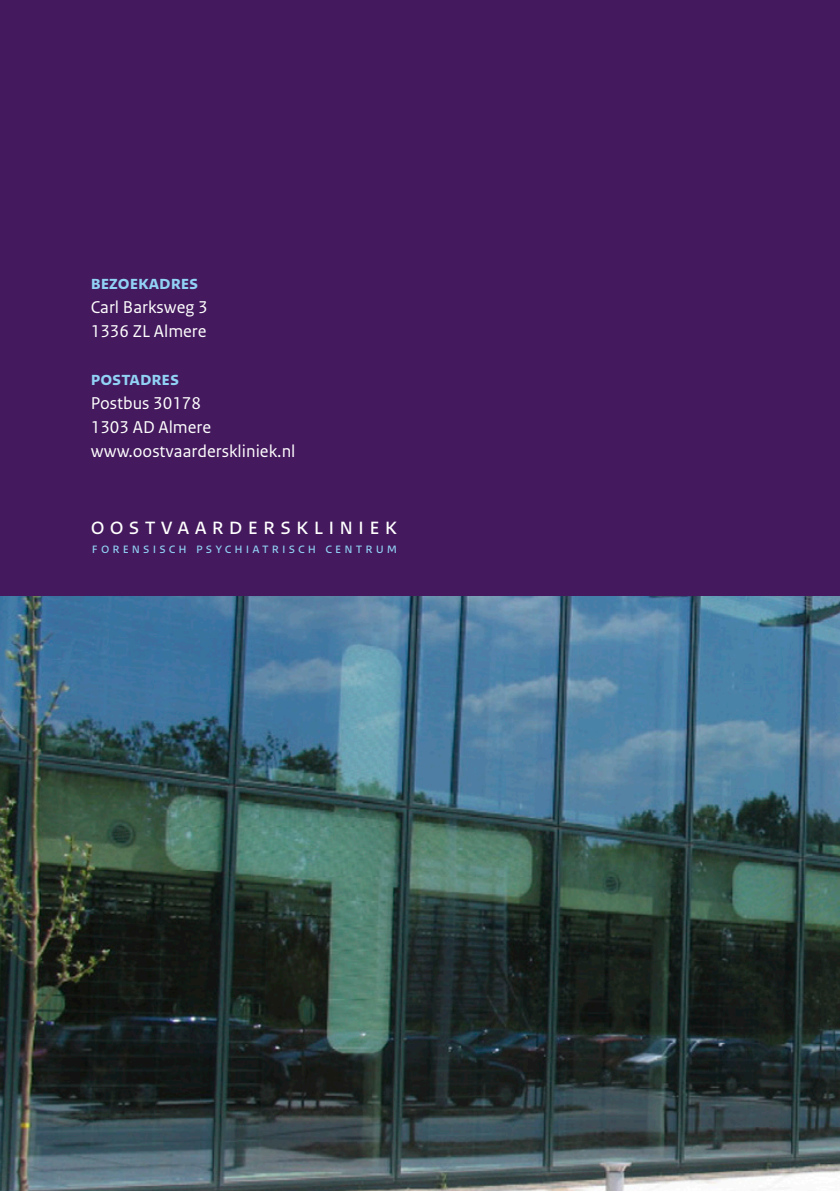
<style>
.page{position:relative;width:840px;height:1191px;background:#fff}
.page>*{position:absolute;margin:0;border:0;box-sizing:border-box;transform-origin:0 0}
._10_RO_Broodtekst_Se{font:24.6px "Rijksoverheid Sans Text";letter-spacing:.21em;color:#fff}
._10_RO_Broodtekst_Se-2{font:700 20px "Rijksoverheid Sans Text";color:#91d1f4}
._10_RO_Broodtekst_Se-3{font:18px "Rijksoverheid Sans Text";color:#fff}
._10_RO_Broodtekst_Se-4{font:14.8px "Rijksoverheid Sans Text";letter-spacing:.21em;color:#91d1f4}
</style>
<div class="page">
<img style="left:0;top:595px;width:839px;height:596px">
<div style="left:0;top:0;width:839px;height:595px;background:#44195d"></div>
<p class="_10_RO_Broodtekst_Se-2" style="left:91px;top:271px;width:109px">bezoekadres</p>
<p class="_10_RO_Broodtekst_Se-3" style="left:91px;top:297px;width:118px">Carl Barksweg 3</p>
<p class="_10_RO_Broodtekst_Se-3" style="left:91px;top:321px;width:117px">1336 ZL Almere</p>
<p class="_10_RO_Broodtekst_Se-2" style="left:91px;top:367px;width:90px">postadres</p>
<p class="_10_RO_Broodtekst_Se-3" style="left:91px;top:393px;width:112px">Postbus 30178</p>
<p class="_10_RO_Broodtekst_Se-3" style="left:91px;top:417px;width:122px">1303 AD Almere</p>
<p class="_10_RO_Broodtekst_Se-3" style="left:91px;top:441px;width:206px">www.oostvaarderskliniek.nl</p>
<p class="_10_RO_Broodtekst_Se" style="left:91px;top:512px;width:308px">oostvaarderskliniek</p>
<p class="_10_RO_Broodtekst_Se-4" style="left:92px;top:539px;width:307px">forensisch psychiatrisch centrum</p>
</div>
